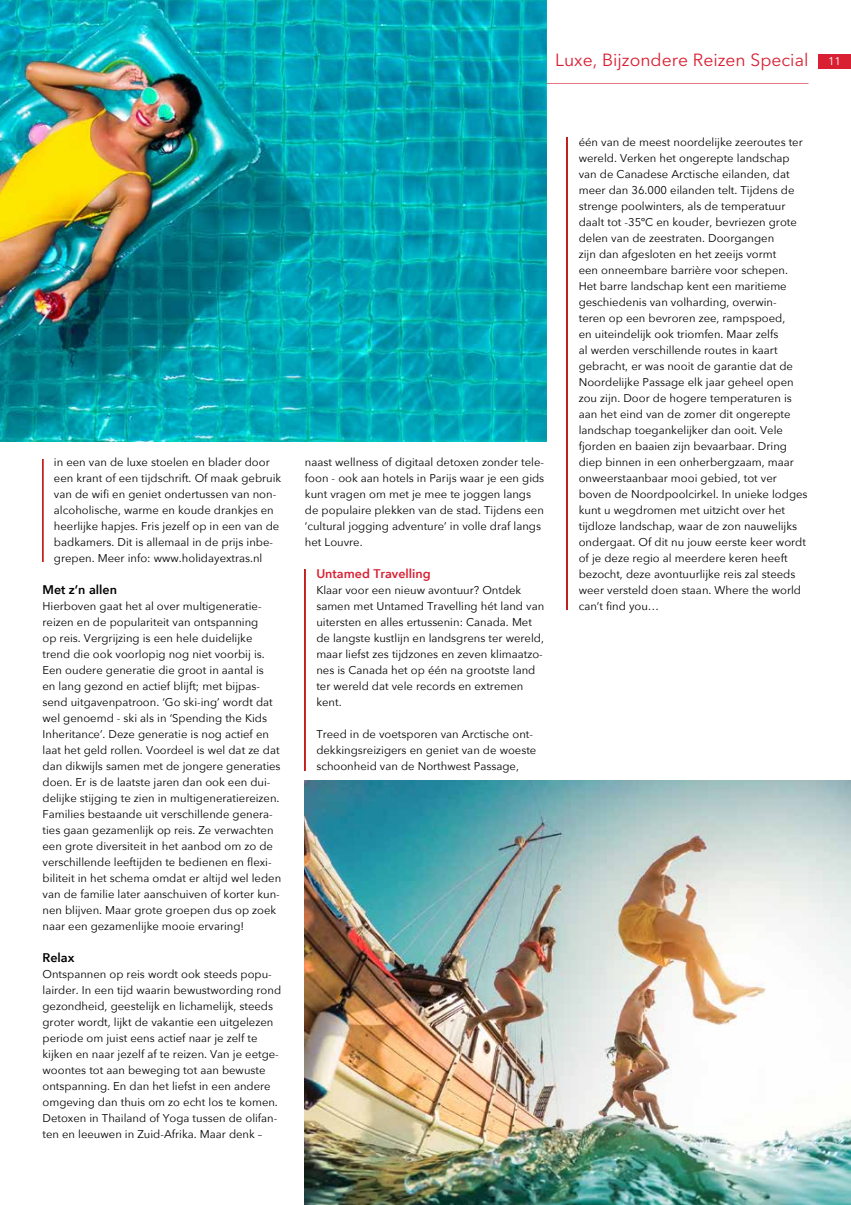
<style>
.page{position:relative;width:851px;height:1205px;background:#fff}
.page>*{position:absolute;margin:0;border:0;box-sizing:border-box;transform-origin:0 0}
.t1{font:17.5px "Avenir Next LT Pro";color:#d91f32}
.t2{font:600 12.5px "Avenir Next";color:#d91f32}
.t3{font:600 12.5px "Avenir Next";color:#000}
.t4{font:11.25px/16px "Avenir Next";color:#000}
.s1{font-family:"Avenir Next";font-size:11.25px;color:#fff}
</style>
<div class="page">
<div style="left:818px;top:54px;width:32px;height:14px;background:#d91f32"></div>
<hr style="left:43px;top:83px;width:765px;height:1px;background:#d91f32">
<img style="left:304px;top:780px;width:546px;height:425px">
<img style="left:0;top:0;width:546px;height:441px">
<hr style="left:42px;top:459px;width:1px;height:103px;background:#c31f1c">
<hr style="left:304px;top:569px;width:2px;height:201px;background:#c31f1c">
<hr style="left:566px;top:138px;width:2px;height:472px;background:#c31f1c">
<h1 class="t1" style="left:555px;top:50px;width:287px">Luxe, Bijzondere Reizen Special <span class="s1">11</span></h1>
<p class="t4" style="left:54px;top:453px;width:229px">in een van de luxe stoelen en blader door een krant of een tijdschrift. Of maak gebruik van de wifi en geniet ondertussen van non&shy;alcoholische, warme en koude drankjes en heerlijke hapjes. Fris jezelf op in een van de badkamers. Dit is allemaal in de prijs inbe&shy;grepen. Meer info: www.holidayextras.nl</p>
<p class="t3" style="left:43px;top:579px;width:76px">Met z’n allen</p>
<p class="t4" style="left:43px;top:597px;width:240px">Hierboven gaat het al over multigeneratie&shy;reizen en de populariteit van ontspanning<br>op reis. Vergrijzing is een hele duidelijke trend die ook voorlopig nog niet voorbij is.<br>Een oudere generatie die groot in aantal is<br>en lang gezond en actief blijft; met bijpas&shy;send uitgavenpatroon. ‘Go ski-ing’ wordt dat wel genoemd - ski als in ‘Spending the Kids Inheritance’. Deze generatie is nog actief en laat het geld rollen. Voordeel is wel dat ze dat dan dikwijls samen met de jongere generaties doen. Er is de laatste jaren dan ook een dui&shy;delijke stijging te zien in multigeneratiereizen.<br>Families bestaande uit verschillende genera&shy;ties gaan gezamenlijk op reis. Ze verwachten een grote diversiteit in het aanbod om zo de verschillende leeftijden te bedienen en flexi&shy;biliteit in het schema omdat er altijd wel leden van de familie later aanschuiven of korter kun&shy;nen blijven. Maar grote groepen dus op zoek naar een gezamenlijke mooie ervaring!</p>
<p class="t3" style="left:43px;top:947px;width:33px">Relax</p>
<p class="t4" style="left:43px;top:965px;width:240px">Ontspannen op reis wordt ook steeds popu&shy;lairder. In een tijd waarin bewustwording rond gezondheid, geestelijk en lichamelijk, steeds groter wordt, lijkt de vakantie een uitgelezen periode om juist eens actief naar je zelf te kijken en naar jezelf af te reizen. Van je eetge&shy;woontes tot aan beweging tot aan bewuste ontspanning. En dan het liefst in een andere omgeving dan thuis om zo echt los te komen.<br>Detoxen in Thailand of Yoga tussen de olifan&shy;ten en leeuwen in Zuid-Afrika. Maar denk –</p>
<p class="t4" style="left:305px;top:453px;width:241px">naast wellness of digitaal detoxen zonder tele&shy;foon - ook aan hotels in Parijs waar je een gids kunt vragen om met je mee te joggen langs de populaire plekken van de stad. Tijdens een ‘cultural jogging adventure’ in volle draf langs het Louvre.</p>
<p class="t2" style="left:316px;top:563px;width:116px">Untamed Travelling</p>
<p class="t4" style="left:316px;top:581px;width:229px">Klaar voor een nieuw avontuur? Ontdek samen met Untamed Travelling hét land van uitersten en alles ertussenin: Canada. Met de langste kustlijn en landsgrens ter wereld, maar liefst zes tijdzones en zeven klimaatzo&shy;nes is Canada het op één na grootste land ter wereld dat vele records en extremen kent.</p>
<p class="t4" style="left:316px;top:725px;width:221px">Treed in de voetsporen van Arctische ont&shy;dekkingsreizigers en geniet van de woeste schoonheid van de Northwest Passage,</p>
<p class="t4" style="left:578px;top:133px;width:230px">één van de meest noordelijke zeeroutes ter wereld. Verken het ongerepte landschap van de Canadese Arctische eilanden, dat meer dan 36.000 eilanden telt. Tijdens de strenge poolwinters, als de temperatuur daalt tot -35ºC en kouder, bevriezen grote delen van de zeestraten. Doorgangen<br>zijn dan afgesloten en het zeeijs vormt<br>een onneembare barrière voor schepen.<br>Het barre landschap kent een maritieme geschiedenis van volharding, overwin-<br>teren op een bevroren zee, rampspoed,<br>en uiteindelijk ook triomfen. Maar zelfs<br>al werden verschillende routes in kaart gebracht, er was nooit de garantie dat de Noordelijke Passage elk jaar geheel open zou zijn. Door de hogere temperaturen is aan het eind van de zomer dit ongerepte landschap toegankelijker dan ooit. Vele fjorden en baaien zijn bevaarbaar. Dring diep binnen in een onherbergzaam, maar onweerstaanbaar mooi gebied, tot ver boven de Noordpoolcirkel. In unieke lodges kunt u wegdromen met uitzicht over het tijdloze landschap, waar de zon nauwelijks ondergaat. Of dit nu jouw eerste keer wordt of je deze regio al meerdere keren heeft bezocht, deze avontuurlijke reis zal steeds weer versteld doen staan. Where the world can’t find you…</p>
</div>
